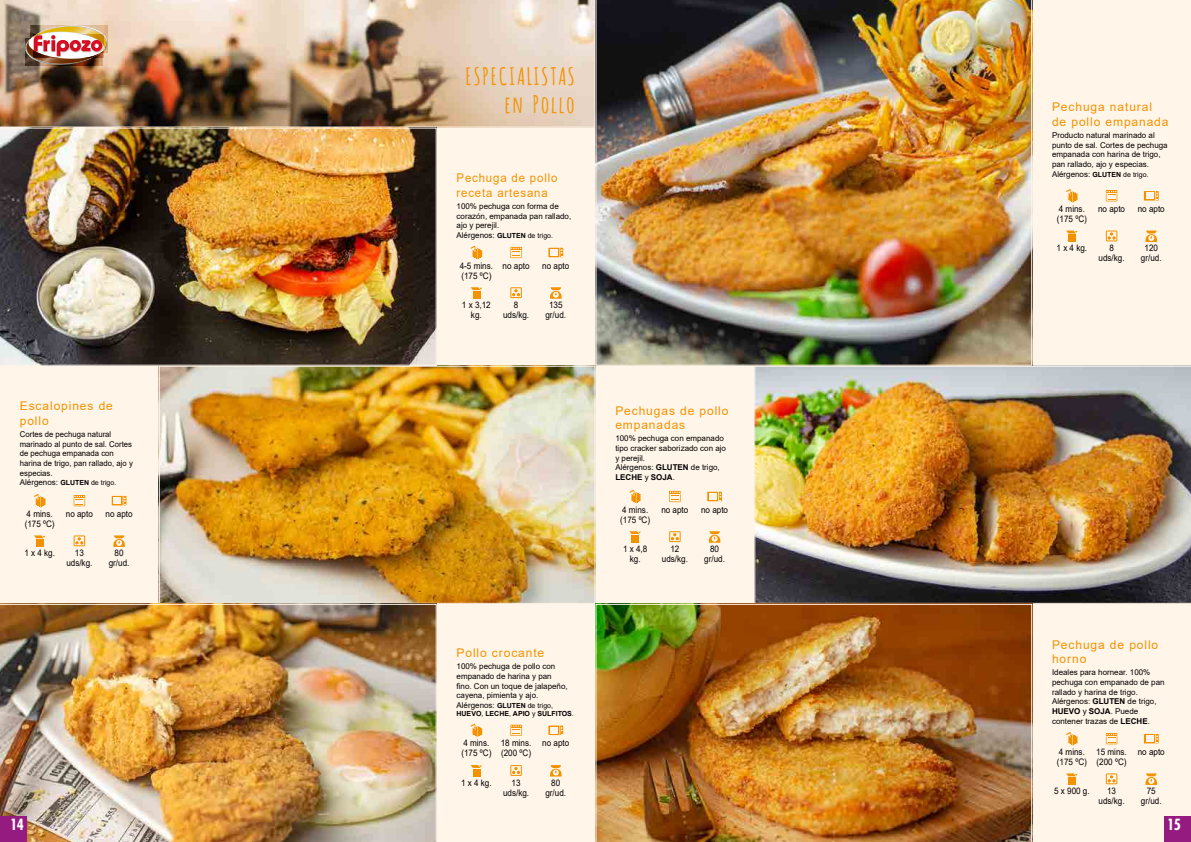
<style>
.page{position:relative;width:1191px;height:842px;background:#fff5e9}
.page>*{position:absolute;margin:0;border:0;box-sizing:border-box;transform-origin:0 0}
.t1{font:700 23.6px/28.4px "Amatica SC";color:#f39200;text-align:right}
.t2{font:700 17px "Futura PT Cond";color:#fff}
.t3{font:12px/14.4px "Arial";letter-spacing:.075em;color:#f39200}
.t4{font:12px/14.4px "Arial";letter-spacing:.075em;color:#f39200;scale:.95 1}
.t5{font:9px/10px "Arial";color:#000;text-align:center;scale:.9 1}
.t6{font:8px/9.6px "Arial";color:#000}
.t7{font:700 7px "Arial";color:#000}
.s1{font-weight:700;font-size:7px}
.s2{font-size:7px}
.s3{font-weight:700}
.s4{font-weight:400}
</style>
<div class="page">
<img style="left:0;top:0;width:595px;height:128px">
<img style="left:754px;top:366px;width:437px;height:238px">
<img style="left:161px;top:368px;width:432px;height:234px">
<div style="left:159px;top:366px;width:436px;height:238px;border:1px solid #fff5e9"></div>
<img style="left:0;top:604px;width:437px;height:238px">
<img style="left:595px;top:604px;width:437px;height:238px">
<img style="left:0;top:128px;width:437px;height:238px">
<svg style="left:25px;top:25px;width:82px;height:40px;background:#ad8e64"></svg>
<img style="left:34px;top:35px;width:68px;height:21px">
<img style="left:595px;top:0;width:437px;height:366px">
<svg style="left:470px;top:723px;width:13px;height:14px"></svg>
<svg style="left:510px;top:725px;width:12px;height:11px"></svg>
<svg style="left:548px;top:725px;width:15px;height:10px"></svg>
<div style="left:550px;top:727px;width:8px;height:6px;background:#fff5e9"></div>
<div style="left:473px;top:769px;width:7px;height:7px;background:#f39200"></div>
<svg style="left:470px;top:765px;width:12px;height:3px"></svg>
<svg style="left:510px;top:765px;width:12px;height:11px"></svg>
<svg style="left:550px;top:765px;width:11px;height:11px"></svg>
<svg style="left:34px;top:494px;width:12px;height:13px"></svg>
<svg style="left:74px;top:495px;width:11px;height:11px"></svg>
<svg style="left:112px;top:496px;width:14px;height:9px"></svg>
<div style="left:113px;top:498px;width:8px;height:6px;background:#fff5e9"></div>
<div style="left:36px;top:539px;width:8px;height:8px;background:#f39200"></div>
<svg style="left:34px;top:535px;width:11px;height:3px"></svg>
<svg style="left:74px;top:535px;width:11px;height:11px"></svg>
<svg style="left:113px;top:535px;width:12px;height:12px"></svg>
<svg style="left:470px;top:246px;width:13px;height:13px"></svg>
<svg style="left:510px;top:247px;width:12px;height:11px"></svg>
<svg style="left:548px;top:248px;width:15px;height:9px"></svg>
<div style="left:550px;top:249px;width:8px;height:7px;background:#fff5e9"></div>
<div style="left:473px;top:291px;width:7px;height:8px;background:#f39200"></div>
<svg style="left:470px;top:287px;width:12px;height:3px"></svg>
<svg style="left:510px;top:287px;width:12px;height:11px"></svg>
<svg style="left:550px;top:287px;width:11px;height:12px"></svg>
<svg style="left:1066px;top:189px;width:12px;height:13px"></svg>
<svg style="left:1105px;top:190px;width:12px;height:11px"></svg>
<svg style="left:1143px;top:191px;width:15px;height:10px"></svg>
<div style="left:1145px;top:193px;width:8px;height:6px;background:#fff5e9"></div>
<div style="left:1068px;top:234px;width:8px;height:8px;background:#f39200"></div>
<svg style="left:1066px;top:231px;width:11px;height:2px"></svg>
<svg style="left:1105px;top:231px;width:12px;height:10px"></svg>
<svg style="left:1145px;top:231px;width:12px;height:11px"></svg>
<svg style="left:1066px;top:732px;width:12px;height:13px"></svg>
<svg style="left:1105px;top:733px;width:12px;height:11px"></svg>
<svg style="left:1143px;top:734px;width:15px;height:9px"></svg>
<div style="left:1145px;top:736px;width:8px;height:6px;background:#fff5e9"></div>
<div style="left:1068px;top:777px;width:8px;height:8px;background:#f39200"></div>
<svg style="left:1066px;top:773px;width:11px;height:3px"></svg>
<svg style="left:1105px;top:773px;width:12px;height:11px"></svg>
<svg style="left:1145px;top:773px;width:12px;height:12px"></svg>
<svg style="left:629px;top:490px;width:12px;height:13px"></svg>
<svg style="left:669px;top:491px;width:11px;height:11px"></svg>
<svg style="left:707px;top:492px;width:15px;height:9px"></svg>
<div style="left:709px;top:493px;width:8px;height:7px;background:#fff5e9"></div>
<div style="left:631px;top:535px;width:8px;height:8px;background:#f39200"></div>
<svg style="left:629px;top:531px;width:12px;height:3px"></svg>
<svg style="left:669px;top:531px;width:11px;height:11px"></svg>
<svg style="left:709px;top:531px;width:11px;height:12px"></svg>
<div style="left:0;top:816px;width:27px;height:26px;background:#951b81"></div>
<div style="left:1164px;top:816px;width:27px;height:26px;background:#951b81"></div>
<h3 class="t3" style="left:20px;top:399px;width:95px">Escalopines de pollo</h3>
<p class="t6" style="left:20px;top:430px;width:115px">Cortes de pechuga natural marinado al punto de sal. Cortes de pechuga empanada con harina de trigo, pan rallado, ajo y especias.<br>Alérgenos: <span class="s1">GLUTEN</span> <span class="s2">de trigo.</span></p>
<p class="t5" style="left:25px;top:508px;width:35px;text-align:left">4 mins. (175 ºC)</p>
<p class="t5" style="left:66px;top:508px;width:32px">no apto</p>
<p class="t5" style="left:106px;top:508px;width:32px">no apto</p>
<p class="t5" style="left:24px;top:548px;width:36px">1 x 4 kg.</p>
<p class="t5" style="left:66px;top:548px;width:31px">13 uds/kg.</p>
<p class="t5" style="left:109px;top:548px;width:25px">80 gr/ud.</p>
<h1 class="t1" style="left:464px;top:60px;width:113px">ESPECIALISTAS en Pollo</h1>
<h3 class="t3" style="left:1052px;top:100px;width:118px">Pechuga natural de pollo empanada</h3>
<p class="t6" style="left:1052px;top:131px;width:117px">Producto natural marinado al punto de sal. Cortes de pechuga empanada con harina de trigo, pan rallado, ajo y especias.<br>Alérgenos: <span class="s1">GLUTEN</span> <span class="s2">de trigo.</span></p>
<h3 class="t4" style="left:456px;top:171px;width:108px">Pechuga de pollo receta artesana</h3>
<p class="t6" style="left:456px;top:201px;width:116px">100% pechuga con forma de corazón, empanada pan rallado, ajo y perejil.<br>Alérgenos: <span class="s1">GLUTEN</span> <span class="s2">de trigo.</span></p>
<p class="t5" style="left:1057px;top:204px;width:35px;text-align:left">4 mins. (175 ºC)</p>
<p class="t5" style="left:1098px;top:204px;width:32px">no apto</p>
<p class="t5" style="left:1137px;top:204px;width:32px">no apto</p>
<p class="t5" style="left:1056px;top:243px;width:36px">1 x 4 kg.</p>
<p class="t5" style="left:1098px;top:243px;width:31px">8 uds/kg.</p>
<p class="t5" style="left:1141px;top:243px;width:25px">120 gr/ud.</p>
<p class="t5" style="left:460px;top:260px;width:39px;text-align:left">4-5 mins. (175 ºC)</p>
<p class="t5" style="left:502px;top:260px;width:32px">no apto</p>
<p class="t5" style="left:542px;top:260px;width:32px">no apto</p>
<p class="t5" style="left:462px;top:300px;width:34px">1 x 3,12 kg.</p>
<p class="t5" style="left:503px;top:300px;width:31px">8 uds/kg.</p>
<p class="t5" style="left:545px;top:300px;width:25px">135 gr/ud.</p>
<h3 class="t3" style="left:615px;top:403px;width:115px">Pechugas de pollo empanadas</h3>
<p class="t6" style="left:615px;top:434px;width:112px">100% pechuga con empanado tipo cracker saborizado con ajo y perejil.<br>Alérgenos: <span class="s3">GLUTEN</span> de trigo,<br><span class="s3">LECHE</span> y <span class="s3">SOJA</span>.</p>
<h3 class="t3" style="left:456px;top:645px;width:89px">Pollo crocante</h3>
<p class="t6" style="left:456px;top:662px;width:113px">100% pechuga de pollo con empanado de harina y pan fino. Con un toque de jalapeño, cayena, pimienta y ajo.<br>Alérgenos: <span class="s1">GLUTEN</span> <span class="s2">de trigo,</span></p>
<p class="t7" style="left:456px;top:709px;width:119px">HUEVO<span class="s4">,</span> LECHE<span class="s4">,</span> APIO <span class="s4">y</span> SULFITOS<span class="s4">.</span></p>
<p class="t5" style="left:461px;top:738px;width:35px;text-align:left">4 mins. (175 ºC)</p>
<p class="t5" style="left:501px;top:738px;width:36px;text-align:left">18 mins. (200 ºC)</p>
<p class="t5" style="left:542px;top:738px;width:32px">no apto</p>
<p class="t5" style="left:461px;top:778px;width:36px">1 x 4 kg.</p>
<p class="t5" style="left:503px;top:778px;width:31px">13 uds/kg.</p>
<p class="t5" style="left:545px;top:778px;width:25px">80 gr/ud.</p>
<p class="t5" style="left:620px;top:504px;width:35px;text-align:left">4 mins. (175 ºC)</p>
<p class="t5" style="left:661px;top:504px;width:32px">no apto</p>
<p class="t5" style="left:701px;top:504px;width:32px">no apto</p>
<p class="t5" style="left:623px;top:544px;width:29px">1 x 4,8 kg.</p>
<p class="t5" style="left:662px;top:544px;width:31px">12 uds/kg.</p>
<p class="t5" style="left:704px;top:544px;width:25px">80 gr/ud.</p>
<h3 class="t3" style="left:1052px;top:637px;width:108px">Pechuga de pollo horno</h3>
<p class="t6" style="left:1052px;top:668px;width:114px">Ideales para hornear. 100% pechuga con empanado de pan rallado y harina de trigo.<br>Alérgenos: <span class="s3">GLUTEN</span> de trigo,<br><span class="s3">HUEVO</span> y <span class="s3">SOJA</span>. Puede contener trazas de <span class="s3">LECHE</span>.</p>
<p class="t5" style="left:1057px;top:746px;width:35px;text-align:left">4 mins. (175 ºC)</p>
<p class="t5" style="left:1096px;top:746px;width:36px;text-align:left">15 mins. (200 ºC)</p>
<p class="t5" style="left:1137px;top:746px;width:32px">no apto</p>
<p class="t5" style="left:1054px;top:786px;width:41px">5 x 900 g.</p>
<p class="t5" style="left:1098px;top:786px;width:31px">13 uds/kg.</p>
<p class="t5" style="left:1141px;top:786px;width:25px">75 gr/ud.</p>
<h2 class="t2" style="left:10px;top:815px;width:15px">14</h2>
<h2 class="t2" style="left:1167px;top:815px;width:15px">15</h2>
</div>
